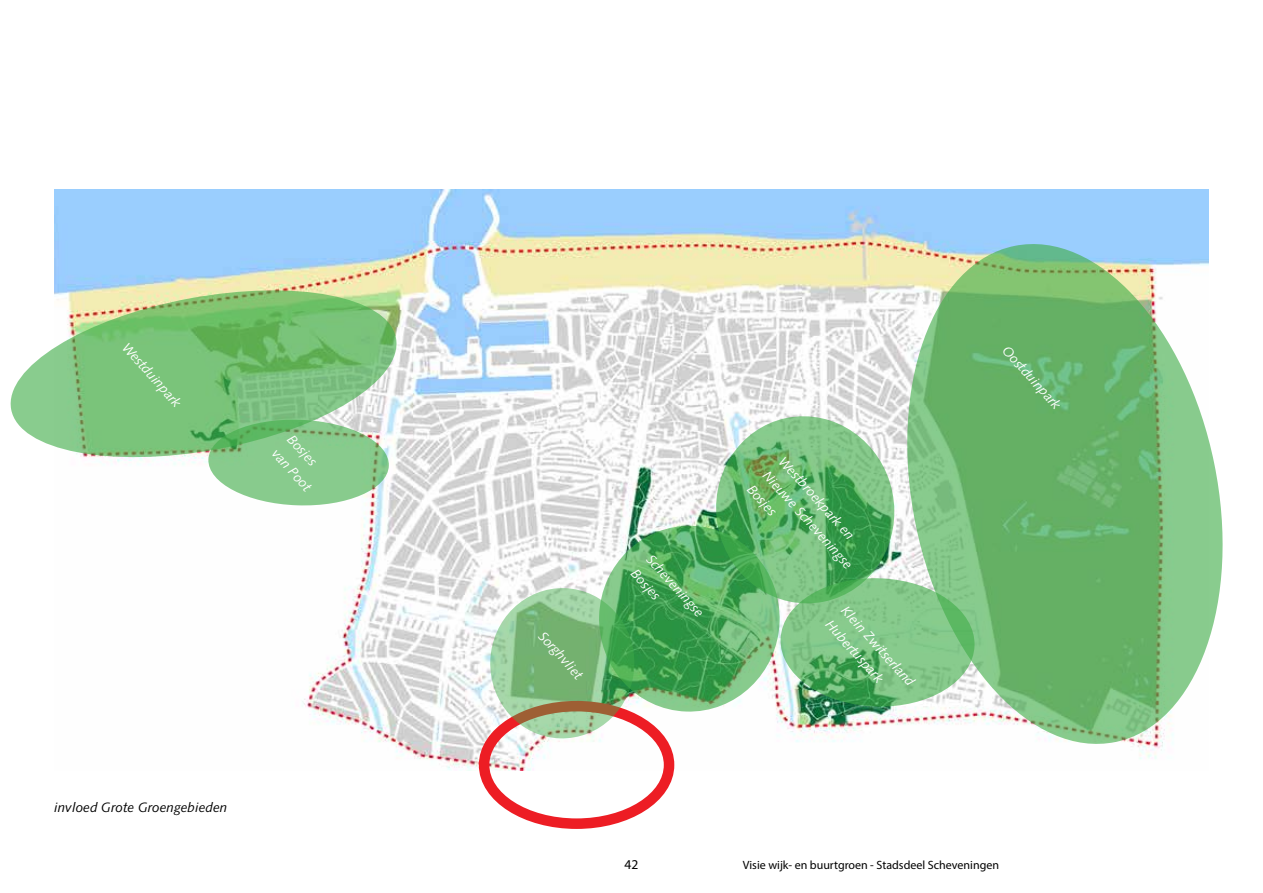
<style>
.page{position:relative;width:1263px;height:893px;background:#fff}
.page>*{position:absolute;margin:0;border:0;box-sizing:border-box;transform-origin:0 0}
.t1{font:italic 13.5px/21px "Syntax";color:#fff}
.t2{font:italic 13.5px "Syntax";color:#000}
.t3{font:13.5px "Myriad Pro";color:#000}
.t4{font:12px "Myriad Pro";color:#000}
</style>
<div class="page">
<img style="left:55px;top:189px;width:1154px;height:581px">
<div style="left:479px;top:701px;width:195px;height:128px;border:10px solid #ed1d24;border-radius:50%"></div>
<svg style="left:888px;top:229px;width:335px;height:530px"></svg>
<svg style="left:208px;top:469px;width:182px;height:38px"></svg>
<svg style="left:10px;top:279px;width:394px;height:190px;background:#9acd94"></svg>
<svg style="left:489px;top:408px;width:487px;height:332px"></svg>
<p class="t1" style="left:132px;top:337px;width:83px;rotate:48deg">Westduinpark</p>
<p class="t1" style="left:298px;top:429px;width:53px;rotate:48deg">Bosjes van Poot</p>
<p class="t2" style="left:54px;top:799px;width:175px">invloed Grote Groengebieden</p>
<p class="t1" style="left:549px;top:626px;width:60px;rotate:48deg">Sorghvliet</p>
<p class="t1" style="left:657px;top:550px;width:80px;rotate:48deg">Scheveningse<br>Bosjes</p>
<p class="t1" style="left:789px;top:451px;width:128px;rotate:48deg">Westbroekpark en<br>Nieuwe Scheveningse<br>Bosjes</p>
<p class="t1" style="left:852px;top:601px;width:104px;rotate:48deg">Klein Zwitserland<br>Hubertuspark</p>
<p class="t1" style="left:1013px;top:340px;width:82px;rotate:48deg">Oostduinpark</p>
<p class="t3" style="left:624px;top:856px;width:15px">42</p>
<p class="t4" style="left:743px;top:857px;width:258px">Visie wijk- en buurtgroen - Stadsdeel Scheveningen</p>
</div>
